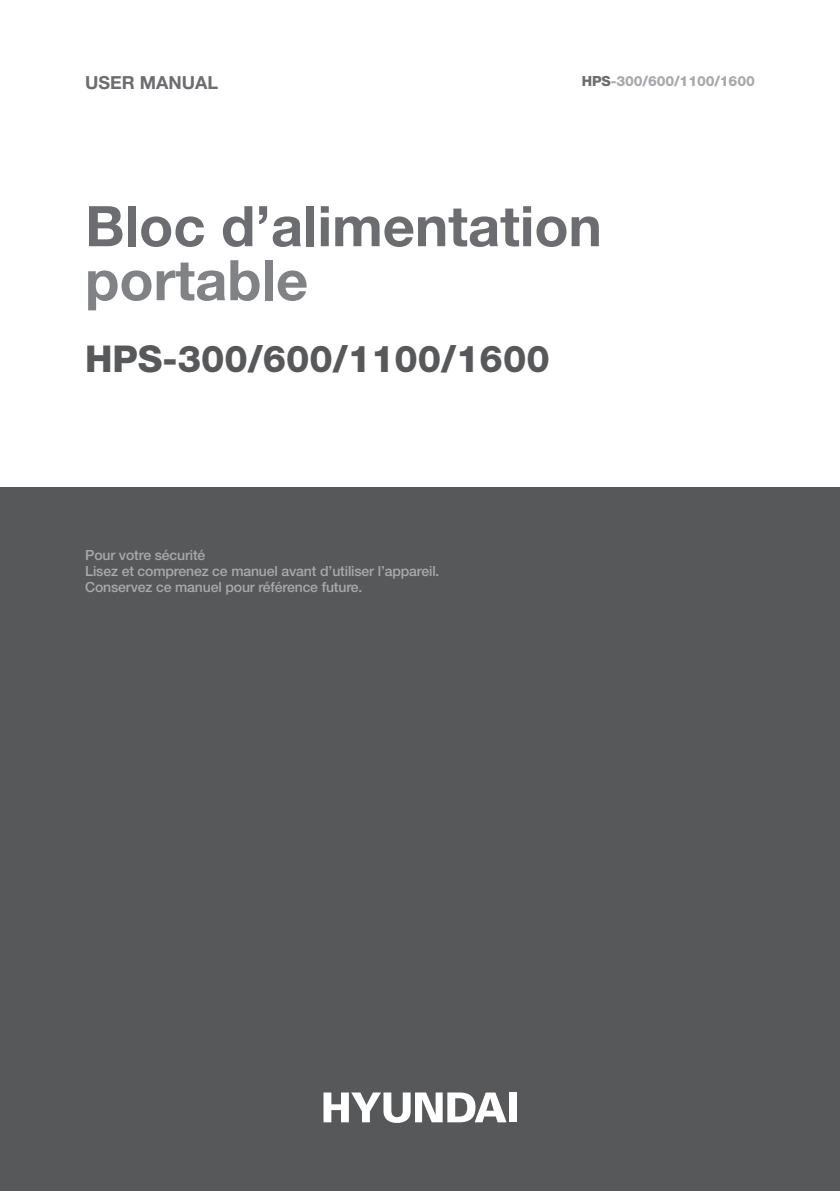
<style>
.page{position:relative;width:840px;height:1191px;background:#fff}
.page>*{position:absolute;margin:0;border:0;box-sizing:border-box;transform-origin:0 0}
.t1{font:700 56px "Helvetica Neue LT Std";color:#6c6d70}
.t2{font:700 56px "Helvetica Neue LT Std";color:#808285}
.t3{font:800 37px "Helvetica Neue LT Std";color:#57585a}
.t4{font:700 18px "Helvetica Neue LT Std";color:#6c6d70}
.t5{font:500 14px/16px "Helvetica Neue LT Std";letter-spacing:-.01em;color:#a8a9ad}
.t6{font:800 14px "Helvetica Neue";letter-spacing:-.01em;color:#a8a9ad}
.s1{color:#6c6d70}
</style>
<div class="page">
<div style="left:0;top:488px;width:839px;height:703px;background:#57585a"></div>
<svg style="left:323px;top:1092px;width:183px;height:31px"></svg>
<div style="left:508px;top:1092px;width:8px;height:30px;background:#fff"></div>
<p class="t4" style="left:85px;top:71px;width:135px">USER MANUAL</p>
<p class="t6" style="left:581px;top:72px;width:174px"><span class="s1">HPS</span>-300/600/1100/1600</p>
<h1 class="t1" style="left:85px;top:192px;width:518px">Bloc d’alimentation</h1>
<h1 class="t2" style="left:85px;top:245px;width:224px">portable</h1>
<h2 class="t3" style="left:85px;top:337px;width:466px">HPS-300/600/1100/1600</h2>
<p class="t5" style="left:85px;top:547px;width:355px">Pour votre sécurité<br>Lisez et comprenez ce manuel avant d’utiliser l’appareil.<br>Conservez ce manuel pour référence future.</p>
</div>
